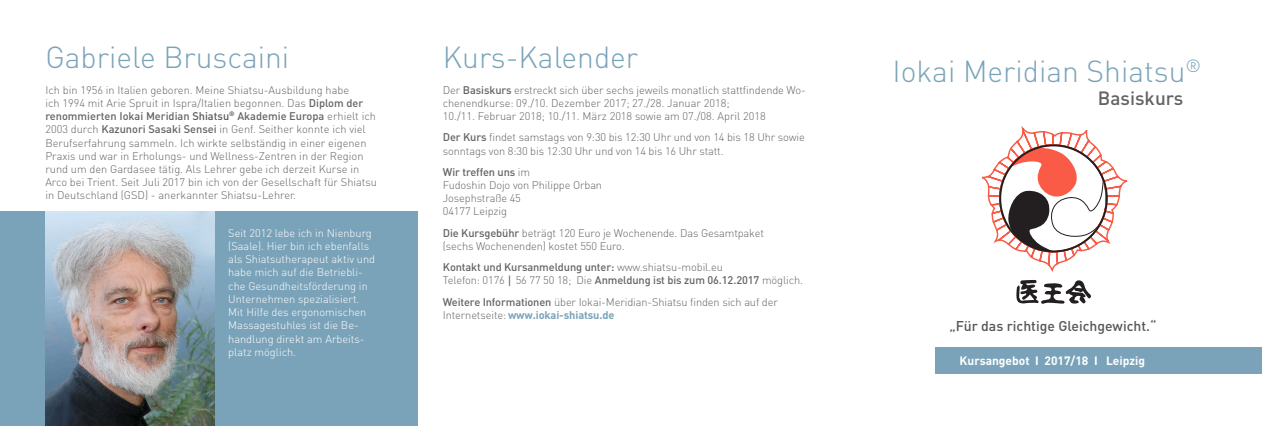
<style>
.page{position:relative;width:1262px;height:426px;background:#fff}
.page>*{position:absolute;margin:0;border:0;box-sizing:border-box;transform-origin:0 0}
.t1{font:300 30px "DIN Pro";color:#7aa3b9}
.t2{font:500 19px "DIN Pro";color:#636366}
.t3{font:500 14px "DIN Pro";color:#545557}
.t4{font:700 12px "DIN Pro";color:#fff}
.t5{font:300 11px/13.2px "DIN Pro";color:#636366}
.t6{font:300 11px/13.2px "DIN Pro";color:#fff}
.t7{font:500 11px/13.2px "DIN Pro";letter-spacing:-.01em;color:#636366}
.s1{font-weight:500}
.s2{font-weight:500;color:#57585a}
.s3{font-weight:300}
.s4{font-family:"Verdana";font-weight:400}
.s5{font-weight:700;color:#7aa3b9}
</style>
<div class="page">
<div style="left:0;top:211px;width:418px;height:214px;background:#7aa3b9"></div>
<svg style="left:981px;top:126px;width:147px;height:178px"></svg>
<svg style="left:1007px;top:146px;width:101px;height:106px"></svg>
<svg style="left:1016px;top:279px;width:75px;height:24px"></svg>
<div style="left:935px;top:346px;width:326px;height:27px;background:#7aa3b9"></div>
<img style="left:45px;top:211px;width:169px;height:214px">
<div style="left:999px;top:144px;width:108px;height:108px;border:2px solid #231f20;border-radius:50%"></div>
<h1 class="t1" style="left:45px;top:37px;width:245px">Gabriele Bruscaini</h1>
<p class="t5" style="left:45px;top:82px;width:333px">Ich bin 1956 in Italien geboren. Meine Shiatsu-Ausbildung habe<br>ich 1994 mit Arie Spruit in Ispra/Italien begonnen. Das <span class="s1">Diplom der renommierten Iokai Meridian</span> <span class="s2">Shiatsu</span><sup>®</sup> <span class="s1">Akademie Europa</span> erhielt ich 2003 durch <span class="s1">Kazunori Sasaki Sensei</span> in Genf. Seither konnte ich viel Berufserfahrung sammeln. Ich wirkte selbständig in einer eigenen Praxis und war in Erholungs- und Wellness-Zentren in der Region rund um den Gardasee tätig. Als Lehrer gebe ich derzeit Kurse in Arco bei Trient. Seit Juli 2017 bin ich von der Gesellschaft für Shiatsu in Deutschland (GSD) - anerkannter Shiatsu-Lehrer.</p>
<p class="t6" style="left:228px;top:225px;width:148px">Seit 2012 lebe ich in Nienburg (Saale). Hier bin ich ebenfalls als Shiatsutherapeut aktiv und habe mich auf die Betriebli&shy;che Gesundheitsförderung in<br>Unternehmen spezialisiert.<br>Mit Hilfe des ergonomischen<br>Massagestuhles ist die Be&shy;handlung direkt am Arbeits&shy;platz möglich.</p>
<h1 class="t1" style="left:443px;top:37px;width:197px">Kurs-Kalender</h1>
<p class="t5" style="left:443px;top:82px;width:364px">Der <span class="s1">Basiskurs</span> erstreckt sich über sechs jeweils monatlich stattfindende Wo&shy;chenendkurse: 09./10. Dezember 2017; 27./28. Januar 2018;<br>10./11. Februar 2018; 10./11. März 2018 sowie am 07./08. April 2018</p>
<p class="t5" style="left:443px;top:130px;width:363px"><span class="s1">Der Kurs</span> findet samstags von 9:30 bis 12:30 Uhr und von 14 bis 18 Uhr sowie sonntags von 8:30 bis 12:30 Uhr und von 14 bis 16 Uhr statt.</p>
<p class="t5" style="left:443px;top:164px;width:161px"><span class="s1">Wir treffen uns</span> im<br>Fudoshin Dojo von Philippe Orban<br>Josephstraße 45<br>04177 Leipzig</p>
<p class="t5" style="left:443px;top:225px;width:323px"><span class="s1">Die Kursgebühr</span> beträgt 120 Euro je Wochenende. Das Gesamtpaket (sechs Wochenenden) kostet 550 Euro.</p>
<p class="t7" style="left:443px;top:260px;width:361px">Kontakt und Kursanmeldung unter: <span class="s3">www.shiatsu-mobil.eu<br>Telefon: 0176</span> <span class="s4">|</span> <span class="s3">56 77 50 18; Die</span> Anmeldung ist bis zum 06.12.2017 <span class="s3">möglich.</span></p>
<p class="t5" style="left:443px;top:294px;width:336px"><span class="s1">Weitere Informationen</span> über Iokai-Meridian-Shiatsu finden sich auf der<br>Internetseite: <span class="s5">www.iokai-shiatsu.de</span></p>
<h1 class="t1" style="left:892px;top:51px;width:310px">Iokai Meridian Shiatsu<sup>®</sup></h1>
<h2 class="t2" style="left:1097px;top:85px;width:87px">Basiskurs</h2>
<p class="t3" style="left:949px;top:316px;width:208px">„Für das richtige Gleichgewicht.“</p>
<p class="t4" style="left:959px;top:351px;width:187px">Kursangebot I 2017/18 I Leipzig</p>
</div>
